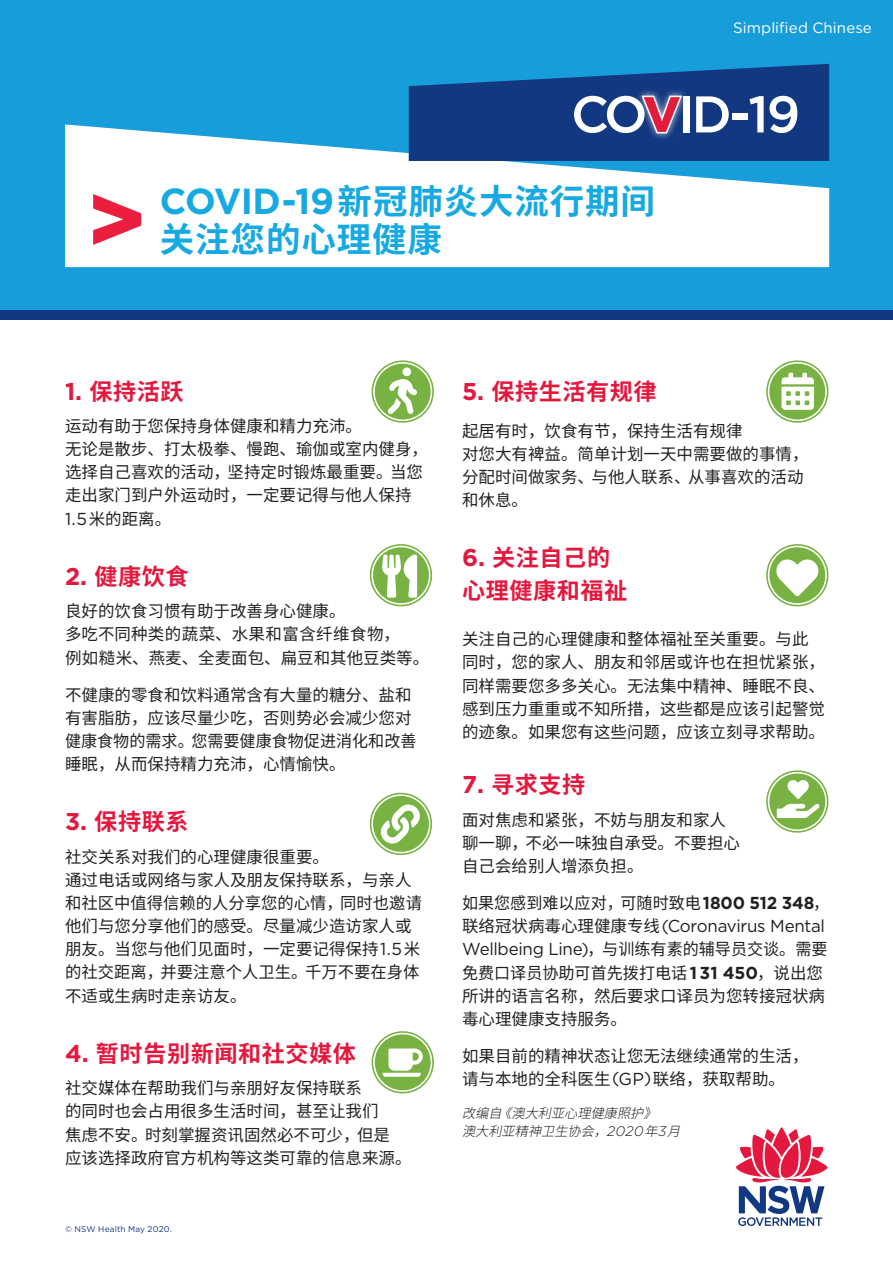
<style>
.page{position:relative;width:893px;height:1263px;background:#fff}
.page>*{position:absolute;margin:0;border:0;box-sizing:border-box;transform-origin:0 0}
.t1{font:700 34.5px/38px "Source Han Sans SC";letter-spacing:.025em;color:#17a9e1}
.t2{font:700 23.1px/32.4px "Source Han Sans SC";letter-spacing:.025em;color:#e4183e}
.t3{font:17.4px "Gotham";letter-spacing:-.015em;color:#231f20}
.t4{font:16.5px/23.1px "Source Han Sans SC";color:#231f20}
.t5{font:15px "Gotham";letter-spacing:.005em;color:#fff}
.t6{font:italic 300 13.2px/18.5px "Source Han Sans SC";color:#231f20}
.t7{font:8.4px "Gotham";letter-spacing:.025em;color:#113880}
.s1{font-family:"Gotham";font-size:36.15px}
.s2{font-family:"Gotham";font-size:24.3px}
.s3{font-family:"Gotham";font-size:17.4px}
.s4{font-family:"Gotham";font-weight:700;font-size:17.4px}
.s5{font-family:"Source Han Sans SC";font-size:16.5px}
.s6{font-family:"Gotham";font-size:13.8px}
</style>
<div class="page">
<div style="left:0;top:0;width:893px;height:315px;background:#179dd9"></div>
<svg style="left:736px;top:1127px;width:92px;height:99px"></svg>
<div style="left:0;top:311px;width:893px;height:9px;background:#113880"></div>
<svg style="left:65px;top:124px;width:764px;height:143px;background:#e6f4fb"></svg>
<svg style="left:409px;top:64px;width:420px;height:97px;background:#285494"></svg>
<svg style="left:93px;top:194px;width:48px;height:51px;background:#f591a0"></svg>
<svg style="left:371px;top:360px;width:63px;height:63px"></svg>
<svg style="left:369px;top:792px;width:64px;height:63px"></svg>
<svg style="left:371px;top:1031px;width:63px;height:63px"></svg>
<svg style="left:766px;top:360px;width:63px;height:63px"></svg>
<svg style="left:766px;top:544px;width:63px;height:63px"></svg>
<svg style="left:766px;top:770px;width:63px;height:63px"></svg>
<svg style="left:369px;top:544px;width:64px;height:63px"></svg>
<h1 class="t1" style="left:160px;top:183px;width:497px"><span class="s1">COVID-19</span>新冠肺炎大流行期间关注您的心理健康</h1>
<p class="t5" style="left:733px;top:18px;width:140px">Simplified Chinese</p>
<h2 class="t2" style="left:65px;top:375px;width:120px"><span class="s2">1.</span> 保持活跃</h2>
<p class="t4" style="left:65px;top:415px;width:365px">运动有助于您保持身体健康和精力充沛。<br>无论是散步、打太极拳、慢跑、瑜伽或室内健身，选择自己喜欢的活动，坚持定时锻炼最重要。当您走出家门到户外运动时，一定要记得与他人保持<br><span class="s3">1.5</span>米的距离。</p>
<h2 class="t2" style="left:65px;top:561px;width:125px"><span class="s2">2.</span> 健康饮食</h2>
<p class="t4" style="left:65px;top:600px;width:366px">良好的饮食习惯有助于改善身心健康。<br>多吃不同种类的蔬菜、水果和富含纤维食物，<br>例如糙米、燕麦、全麦面包、扁豆和其他豆类等。</p>
<p class="t4" style="left:65px;top:683px;width:353px">不健康的零食和饮料通常含有大量的糖分、盐和有害脂肪，应该尽量少吃，否则势必会减少您对健康食物的需求。您需要健康食物促进消化和改善睡眠，从而保持精力充沛，心情愉快。</p>
<h2 class="t2" style="left:65px;top:806px;width:125px"><span class="s2">3.</span> 保持联系</h2>
<p class="t4" style="left:65px;top:846px;width:358px">社交关系对我们的心理健康很重要。<br>通过电话或网络与家人及朋友保持联系，与亲人和社区中值得信赖的人分享您的心情，同时也邀请他们与您分享他们的感受。尽量减少造访家人或朋友。当您与他们见面时，一定要记得保持<span class="s3">1.5</span>米的社交距离，并要注意个人卫生。千万不要在身体不适或生病时走亲访友。</p>
<h2 class="t2" style="left:65px;top:1038px;width:292px"><span class="s2">4.</span> 暂时告别新闻和社交媒体</h2>
<p class="t4" style="left:65px;top:1077px;width:348px">社交媒体在帮助我们与亲朋好友保持联系<br>的同时也会占用很多生活时间，甚至让我们<br>焦虑不安。时刻掌握资讯固然必不可少，但是<br>应该选择政府官方机构等这类可靠的信息来源。</p>
<p class="t7" style="left:65px;top:1223px;width:108px">© NSW Health May 2020.</p>
<h2 class="t2" style="left:462px;top:375px;width:196px"><span class="s2">5.</span> 保持生活有规律</h2>
<p class="t4" style="left:462px;top:419px;width:348px">起居有时，饮食有节，保持生活有规律<br>对您大有裨益。简单计划一天中需要做的事情，分配时间做家务、与他人联系、从事喜欢的活动和休息。</p>
<h2 class="t2" style="left:462px;top:542px;width:167px"><span class="s2">6.</span> 关注自己的心理健康和福祉</h2>
<p class="t4" style="left:462px;top:628px;width:364px">关注自己的心理健康和整体福祉至关重要。与此同时，您的家人、朋友和邻居或许也在担忧紧张，同样需要您多多关心。无法集中精神、睡眠不良、感到压力重重或不知所措，这些都是应该引起警觉的迹象。如果您有这些问题，应该立刻寻求帮助。</p>
<h2 class="t2" style="left:462px;top:769px;width:125px"><span class="s2">7.</span> 寻求支持</h2>
<p class="t4" style="left:462px;top:809px;width:280px">面对焦虑和紧张，不妨与朋友和家人聊一聊，不必一味独自承受。不要担心自己会给别人增添负担。</p>
<p class="t4" style="left:462px;top:892px;width:369px">如果您感到难以应对，可随时致电<span class="s4">1800 512 348</span>，</p>
<p class="t3" style="left:462px;top:915px;width:365px"><span class="s5">联络冠状病毒心理健康专线</span>(Coronavirus Mental</p>
<p class="t4" style="left:462px;top:938px;width:367px"><span class="s3">Wellbeing Line)</span>，与训练有素的辅导员交谈。需要免费口译员协助可首先拨打电话<span class="s4">131 450</span>，说出您所讲的语言名称，然后要求口译员为您转接冠状病毒心理健康支持服务。</p>
<p class="t4" style="left:462px;top:1045px;width:348px">如果目前的精神状态让您无法继续通常的生活，请与本地的全科医生<span class="s3">(GP)</span>联络，获取帮助。</p>
<p class="t6" style="left:462px;top:1104px;width:227px">改编自《澳大利亚心理健康照护》澳大利亚精神卫生协会，<span class="s6">2 0 2 0</span> 年<span class="s6">3</span> 月</p>
</div>
